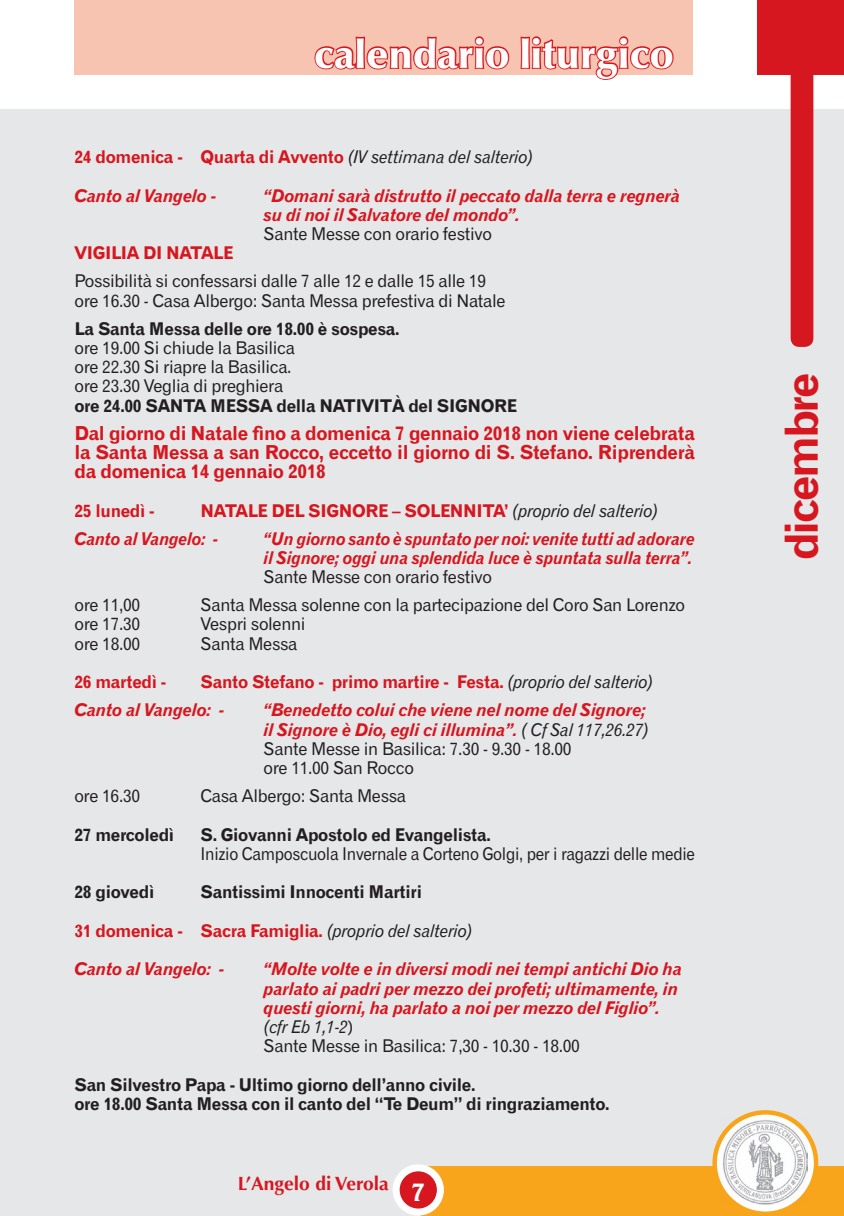
<style>
.page{position:relative;width:844px;height:1216px;background:#fff}
.page>*{position:absolute;margin:0;border:0;box-sizing:border-box;transform-origin:0 0}
.t1{font:45.5px "Gothic 720 BT Bold B";letter-spacing:-.05em;color:#d7171f}
.t2{font:900 40.25px "Optima";color:#fff}
.t3{font:19.25px/19.2px "Gothic 720 BT Bold B";letter-spacing:-.02em;color:#d7171f;text-align:justify}
.t4{font:700 19.25px "Optima";color:#d7171f}
.t5{font:17.5px/19.2px "Gothic 720 BT Roman B";letter-spacing:-.02em;color:#231f20}
.t6{font:17.5px/19.2px "Gothic 720 BT Bold Italic B";letter-spacing:-.02em;color:#d7171f}
.t7{font:17.5px/19.2px "Gothic 720 BT Bold B";letter-spacing:-.02em;color:#231f20}
.t8{font:17.5px "Gothic 720 BT Bold B";letter-spacing:-.02em;color:#d7171f}
.t9{font:17.5px/19.2px "Gothic 720 BT Bold Italic B";letter-spacing:-.02em;color:#d7171f;scale:.94 1}
.t10{font:17.5px "Gothic 720 BT Roman B";letter-spacing:-.02em;color:#231f20;scale:.92 1}
.t11{font:17.5px "Gothic 720 BT Italic B";color:#231f20}
.s1{font-family:"Gothic 720 BT Italic B";color:#231f20}
.s2{font-family:"Gothic 720 BT Roman B"}
.s3{font-family:"Cantoria";font-size:24.5px;color:#fff}
</style>
<div class="page">
<div style="left:0;top:109px;width:843px;height:1106px;background:#e6e7e9"></div>
<div style="left:756px;top:0;width:87px;height:74px;background:#d7171f"></div>
<div style="left:74px;top:0;width:618px;height:74px;background:#f6c4b0"></div>
<div style="left:420px;top:1166px;width:423px;height:49px;background:#f9a51b"></div>
<svg style="left:396px;top:1167px;width:44px;height:44px"></svg>
<div style="left:392px;top:1164px;width:52px;height:51px;border:7px solid #fff;border-radius:50%"></div>
<div style="left:790px;top:31px;width:23px;height:316px;background:#d7171f;border-radius:9px"></div>
<svg style="left:313px;top:36px;width:197px;height:39px"></svg>
<svg style="left:519px;top:36px;width:155px;height:44px"></svg>
<svg style="left:714px;top:1112px;width:101px;height:101px"></svg>
<div style="left:712px;top:1110px;width:106px;height:105px;border:4px solid #f9a51b;border-radius:50%"></div>
<img style="left:720px;top:1117px;width:87px;height:87px">
<h2 class="t2" style="left:314px;top:30px;width:361px">calendario liturgico</h2>
<p class="t8" style="left:74px;top:146px;width:460px">24 domenica - Quarta di Avvento <span class="s1">(IV settimana del salterio)</span></p>
<p class="t6" style="left:74px;top:185px;width:143px">Canto al Vangelo -</p>
<p class="t6" style="left:263px;top:185px;width:418px">“Domani sarà distrutto il peccato dalla terra e regnerà su di noi il Salvatore del mondo”.</p>
<p class="t5" style="left:263px;top:224px;width:230px">Sante Messe con orario festivo</p>
<p class="t8" style="left:74px;top:242px;width:160px">VIGILIA DI NATALE</p>
<p class="t5" style="left:74px;top:271px;width:432px">Possibilità si confessarsi dalle 7 alle 12 e dalle 15 alle 19 ore 16.30 - Casa Albergo: Santa Messa prefestiva di Natale</p>
<p class="t7" style="left:74px;top:318px;width:326px">La Santa Messa delle ore 18.00 è sospesa.</p>
<p class="t5" style="left:74px;top:338px;width:222px">ore 19.00 Si chiude la Basilica ore 22.30 Si riapre la Basilica. ore 23.30 Veglia di preghiera</p>
<p class="t7" style="left:74px;top:395px;width:444px">ore 24.00 SANTA MESSA della NATIVITÀ del SIGNORE</p>
<p class="t3" style="left:74px;top:423px;width:622px">Dal giorno di Natale fino a domenica 7 gennaio 2018 non viene celebrata la Santa Messa a san Rocco, eccetto il giorno di S. Stefano. Riprenderà da domenica 14 gennaio 2018</p>
<p class="t8" style="left:74px;top:499px;width:82px">25 lunedì -</p>
<p class="t8" style="left:200px;top:499px;width:459px">NATALE DEL SIGNORE – SOLENNITA’ <span class="s1">(proprio del salterio)</span></p>
<p class="t9" style="left:74px;top:528px;width:155px">Canto al Vangelo: -</p>
<p class="t9" style="left:263px;top:528px;width:460px">“Un giorno santo è spuntato per noi: venite tutti ad adorare il Signore; oggi una splendida luce è spuntata sulla terra”.</p>
<p class="t5" style="left:263px;top:567px;width:230px">Sante Messe con orario festivo</p>
<p class="t5" style="left:74px;top:595px;width:67px">ore 11,00</p>
<p class="t5" style="left:200px;top:595px;width:486px">Santa Messa solenne con la partecipazione del Coro San Lorenzo</p>
<p class="t5" style="left:74px;top:614px;width:67px">ore 17.30</p>
<p class="t5" style="left:200px;top:614px;width:106px">Vespri solenni</p>
<p class="t5" style="left:74px;top:633px;width:67px">ore 18.00</p>
<p class="t5" style="left:200px;top:633px;width:98px">Santa Messa</p>
<p class="t8" style="left:74px;top:671px;width:93px">26 martedì -</p>
<p class="t8" style="left:200px;top:671px;width:454px">Santo Stefano - primo martire - Festa. <span class="s1">(proprio del salterio)</span></p>
<p class="t6" style="left:74px;top:700px;width:152px">Canto al Vangelo: -</p>
<p class="t6" style="left:263px;top:700px;width:387px">“Benedetto colui che viene nel nome del Signore; il Signore è Dio, egli ci illumina”. <span class="s1">( Cf Sal 117,26.27)</span></p>
<p class="t5" style="left:263px;top:738px;width:309px">Sante Messe in Basilica: 7.30 - 9.30 - 18.00 ore 11.00 San Rocco</p>
<p class="t5" style="left:74px;top:786px;width:67px">ore 16.30</p>
<p class="t5" style="left:200px;top:786px;width:207px">Casa Albergo: Santa Messa</p>
<p class="t7" style="left:74px;top:824px;width:101px">27 mercoledì</p>
<p class="t7" style="left:200px;top:824px;width:292px">S. Giovanni Apostolo ed Evangelista.</p>
<p class="t10" style="left:200px;top:842px;width:539px">Inizio Camposcuola Invernale a Corteno Golgi, per i ragazzi delle medie</p>
<p class="t7" style="left:74px;top:882px;width:81px">28 giovedì</p>
<p class="t7" style="left:200px;top:882px;width:223px">Santissimi Innocenti Martiri</p>
<p class="t8" style="left:74px;top:919px;width:400px">31 domenica - Sacra Famiglia. <span class="s1">(proprio del salterio)</span></p>
<p class="t6" style="left:74px;top:959px;width:152px">Canto al Vangelo: -</p>
<p class="t6" style="left:263px;top:959px;width:420px">“Molte volte e in diversi modi nei tempi antichi Dio ha parlato ai padri per mezzo dei profeti; ultimamente, in questi giorni, ha parlato a noi per mezzo del Figlio”.</p>
<p class="t11" style="left:263px;top:1016px;width:91px">(cfr Eb 1,1-2<span class="s2">)</span></p>
<p class="t5" style="left:263px;top:1036px;width:318px">Sante Messe in Basilica: 7,30 - 10.30 - 18.00</p>
<p class="t7" style="left:74px;top:1074px;width:536px">San Silvestro Papa - Ultimo giorno dell’anno civile.<br>ore 18.00 Santa Messa con il canto del “Te Deum” di ringraziamento.</p>
<p class="t4" style="left:238px;top:1171px;width:189px">L’Angelo di Verola <span class="s3">7</span></p>
<h1 class="t1" style="left:773px;top:560px;width:189px;rotate:-90deg">dicembre</h1>
</div>
